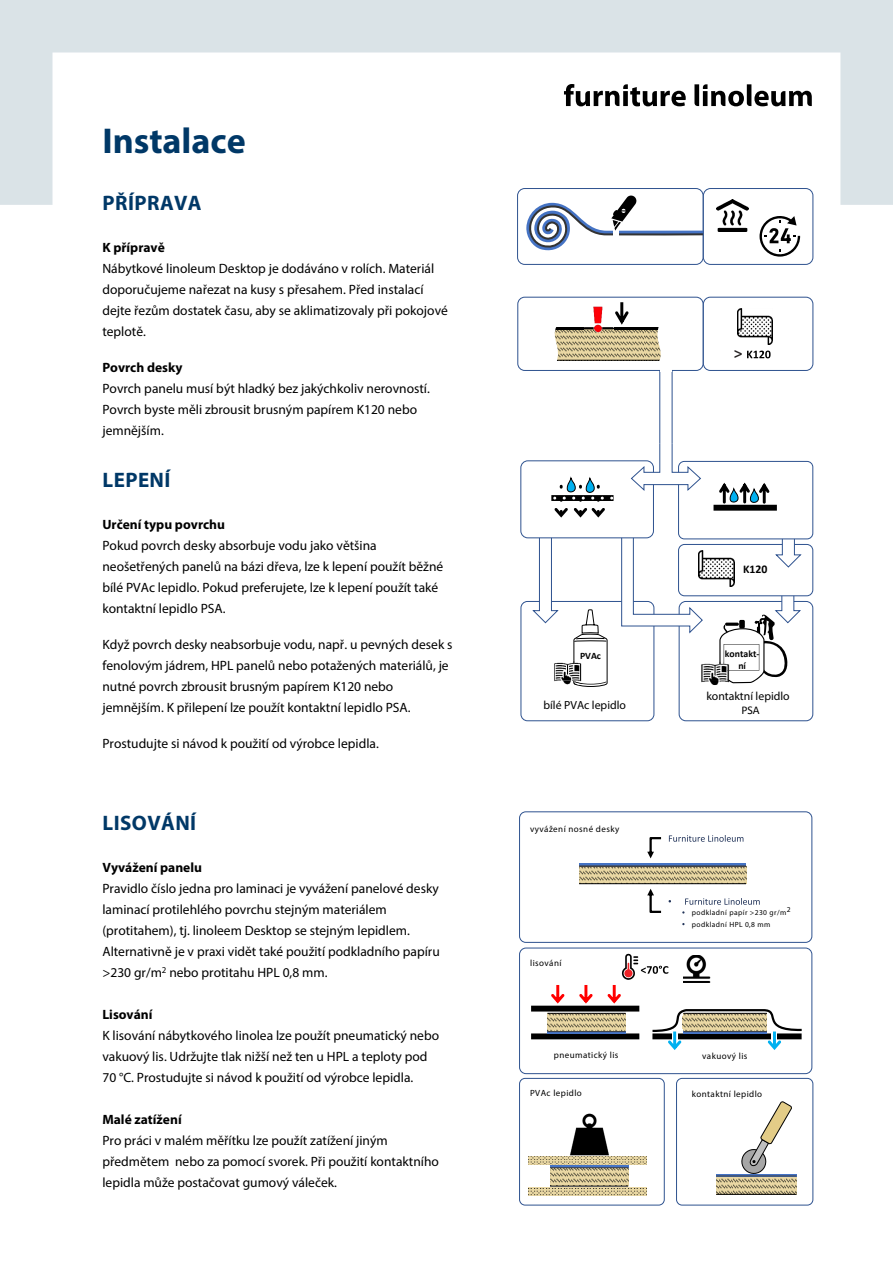
<style>
.page{position:relative;width:893px;height:1263px;background:#fff}
.page>*{position:absolute;margin:0;border:0;box-sizing:border-box;transform-origin:0 0}
.t1{font:700 36px "Myriad Pro";color:#003867}
.t2{font:700 21px "Myriad Pro";letter-spacing:.02em;color:#003867}
.t3{font:700 15px "Myriad Pro";color:#231f20}
.t4{font:13.5px/21px "Myriad Pro";color:#000}
.t5{font:700 13.5px "Myriad Pro";color:#000}
.t6{font:11.85px "Myriad Pro";color:#000}
.t7{font:700 11.85px "Calibri";color:#000}
.t8{font:11.85px "Calibri";color:#000}
.t9{font:700 9.75px/11.7px "Calibri";color:#000;text-align:center}
.t10{font:9px "Myriad Pro";letter-spacing:.045em;color:#000}
.t11{font:7.5px/12.1px "Myriad Pro";letter-spacing:.055em;color:#000}
</style>
<div class="page">
<svg style="left:0;top:0;width:893px;height:205px"></svg>
<svg style="left:564px;top:84px;width:122px;height:22px"></svg>
<svg style="left:694px;top:84px;width:118px;height:22px"></svg>
<div style="left:517px;top:297px;width:187px;height:74px;border:1px solid #2e528f;border-radius:7px"></div>
<div style="left:518px;top:189px;width:185px;height:75px;background:#fff;border-radius:7px"></div>
<div style="left:517px;top:188px;width:187px;height:77px;border:1px solid #2e528f;border-radius:7px"></div>
<svg style="left:526px;top:196px;width:177px;height:54px"></svg>
<div style="left:703px;top:189px;width:110px;height:75px;background:#fff;border-radius:7px"></div>
<div style="left:703px;top:188px;width:110px;height:77px;border:1px solid #2e528f;border-radius:7px"></div>
<img style="left:717px;top:200px;width:32px;height:32px">
<svg style="left:759px;top:216px;width:41px;height:41px"></svg>
<div style="left:679px;top:601px;width:134px;height:120px;border:1px solid #2e528f;border-radius:7px"></div>
<div style="left:520px;top:601px;width:134px;height:120px;border:1px solid #2e528f;border-radius:7px"></div>
<img style="left:701px;top:663px;width:18px;height:22px">
<img style="left:702px;top:665px;width:17px;height:16px">
<svg style="left:621px;top:535px;width:83px;height:99px"></svg>
<div style="left:678px;top:544px;width:135px;height:52px;background:#fff;border-radius:6px"></div>
<div style="left:678px;top:544px;width:135px;height:52px;border:1px solid #2e528f;border-radius:6px"></div>
<img style="left:699px;top:551px;width:20px;height:29px">
<div style="left:678px;top:461px;width:135px;height:78px;background:#fff;border-radius:6px"></div>
<div style="left:678px;top:461px;width:135px;height:78px;border:1px solid #2e528f;border-radius:6px"></div>
<div style="left:713px;top:505px;width:64px;height:6px;background:#000"></div>
<svg style="left:719px;top:482px;width:84px;height:201px"></svg>
<div style="left:521px;top:461px;width:132px;height:77px;background:#fff;border-radius:7px"></div>
<div style="left:520px;top:460px;width:134px;height:78px;border:1px solid #2e528f;border-radius:7px"></div>
<svg style="left:532px;top:476px;width:81px;height:211px"></svg>
<svg style="left:630px;top:443px;width:72px;height:49px"></svg>
<svg style="left:543px;top:302px;width:129px;height:69px"></svg>
<div style="left:703px;top:297px;width:110px;height:74px;border:1px solid #2e528f;border-radius:7px"></div>
<img style="left:737px;top:308px;width:36px;height:36px">
<svg style="left:747px;top:351px;width:24px;height:7px"></svg>
<div style="left:519px;top:947px;width:293px;height:127px;border:1px solid #2e528f;border-radius:6px"></div>
<div style="left:519px;top:811px;width:293px;height:132px;border:1px solid #2e528f;border-radius:6px"></div>
<svg style="left:669px;top:835px;width:74px;height:7px"></svg>
<svg style="left:647px;top:837px;width:14px;height:21px"></svg>
<svg style="left:579px;top:866px;width:181px;height:47px"></svg>
<hr style="left:579px;top:864px;width:167px;height:2px;background:#4573c4">
<hr style="left:579px;top:883px;width:167px;height:1px;background:#000">
<hr style="left:579px;top:865px;width:167px;height:2px;background:#404040">
<div style="left:531px;top:1033px;width:108px;height:6px;background:#000"></div>
<div style="left:531px;top:1006px;width:108px;height:5px;background:#000"></div>
<svg style="left:547px;top:954px;width:255px;height:96px"></svg>
<img style="left:683px;top:955px;width:27px;height:28px">
<div style="left:676px;top:1078px;width:137px;height:127px;border:1px solid #2e528f;border-radius:6px"></div>
<hr style="left:716px;top:1194px;width:80px;height:1px;background:#000">
<div style="left:519px;top:1078px;width:146px;height:127px;border:1px solid #2e528f;border-radius:6px"></div>
<img style="left:570px;top:1113px;width:39px;height:42px">
<svg style="left:528px;top:1156px;width:118px;height:39px"></svg>
<svg style="left:716px;top:1101px;width:80px;height:93px"></svg>
<h1 class="t1" style="left:102px;top:117px;width:145px">Instalace</h1>
<h2 class="t2" style="left:103px;top:189px;width:101px">PŘÍPRAVA</h2>
<p class="t5" style="left:102px;top:239px;width:64px">K přípravě</p>
<p class="t4" style="left:102px;top:258px;width:347px">Nábytkové linoleum Desktop je dodáváno v rolích. Materiál doporučujeme nařezat na kusy s přesahem. Před instalací dejte řezům dostatek času, aby se aklimatizovaly při pokojové teplotě.</p>
<p class="t5" style="left:102px;top:359px;width:82px">Povrch desky</p>
<p class="t4" style="left:102px;top:378px;width:329px">Povrch panelu musí být hladký bez jakýchkoliv nerovností.<br>Povrch byste měli zbrousit brusným papírem K120 nebo jemnějším.</p>
<h2 class="t2" style="left:103px;top:466px;width:69px">LEPENÍ</h2>
<p class="t5" style="left:102px;top:516px;width:124px">Určení typu povrchu</p>
<p class="t4" style="left:102px;top:535px;width:342px">Pokud povrch desky absorbuje vodu jako většina neošetřených panelů na bázi dřeva, lze k lepení použít běžné bílé PVAc lepidlo. Pokud preferujete, lze k lepení použít také kontaktní lepidlo PSA.</p>
<p class="t4" style="left:102px;top:634px;width:352px">Když povrch desky neabsorbuje vodu, např. u pevných desek s fenolovým jádrem, HPL panelů nebo potažených materiálů, je nutné povrch zbrousit brusným papírem K120 nebo jemnějším. K přilepení lze použít kontaktní lepidlo PSA.</p>
<p class="t4" style="left:102px;top:733px;width:278px">Prostudujte si návod k použití od výrobce lepidla.</p>
<h2 class="t2" style="left:103px;top:809px;width:95px">LISOVÁNÍ</h2>
<p class="t5" style="left:102px;top:858px;width:101px">Vyvážení panelu</p>
<p class="t4" style="left:102px;top:878px;width:339px">Pravidlo číslo jedna pro laminaci je vyvážení panelové desky laminací protilehlého povrchu stejným materiálem (protitahem), tj. linoleem Desktop se stejným lepidlem.<br>Alternativně je v praxi vidět také použití podkladního papíru &gt;230 gr/m<sup>2</sup> nebo protitahu HPL 0,8 mm.</p>
<p class="t5" style="left:102px;top:1005px;width:52px">Lisování</p>
<p class="t4" style="left:102px;top:1025px;width:338px">K lisování nábytkového linolea lze použít pneumatický nebo vakuový lis. Udržujte tlak nižší než ten u HPL a teploty pod<br>70 °C. Prostudujte si návod k použití od výrobce lepidla.</p>
<p class="t5" style="left:102px;top:1110px;width:81px">Malé zatížení</p>
<p class="t4" style="left:102px;top:1130px;width:338px">Pro práci v malém měřítku lze použít zatížení jiným předmětem nebo za pomocí svorek. Při použití kontaktního lepidla může postačovat gumový váleček.</p>
<p class="t3" style="left:734px;top:344px;width:10px">&gt;</p>
<p class="t9" style="left:580px;top:650px;width:22px">PVAc</p>
<p class="t6" style="left:543px;top:698px;width:84px">bílé PVAc lepidlo</p>
<p class="t10" style="left:530px;top:823px;width:91px">vyvážení nosné desky</p>
<p class="t10" style="left:530px;top:957px;width:33px">lisování</p>
<p class="t7" style="left:743px;top:561px;width:26px">K120</p>
<p class="t9" style="left:725px;top:648px;width:36px">kontakt&shy;ní</p>
<p class="t6" style="left:706px;top:689px;width:85px">kontaktní lepidlo</p>
<p class="t8" style="left:741px;top:703px;width:20px">PSA</p>
<p class="t11" style="left:692px;top:906px;width:100px">podkladní papír &gt;230 gr/m2 podkladní HPL 0,8 mm</p>
<p class="t10" style="left:554px;top:1049px;width:66px">pneumatický lis</p>
<p class="t10" style="left:702px;top:1050px;width:47px">vakuový lis</p>
<p class="t10" style="left:530px;top:1088px;width:53px">PVAc lepidlo</p>
<p class="t10" style="left:692px;top:1088px;width:72px">kontaktní lepidlo</p>
</div>
